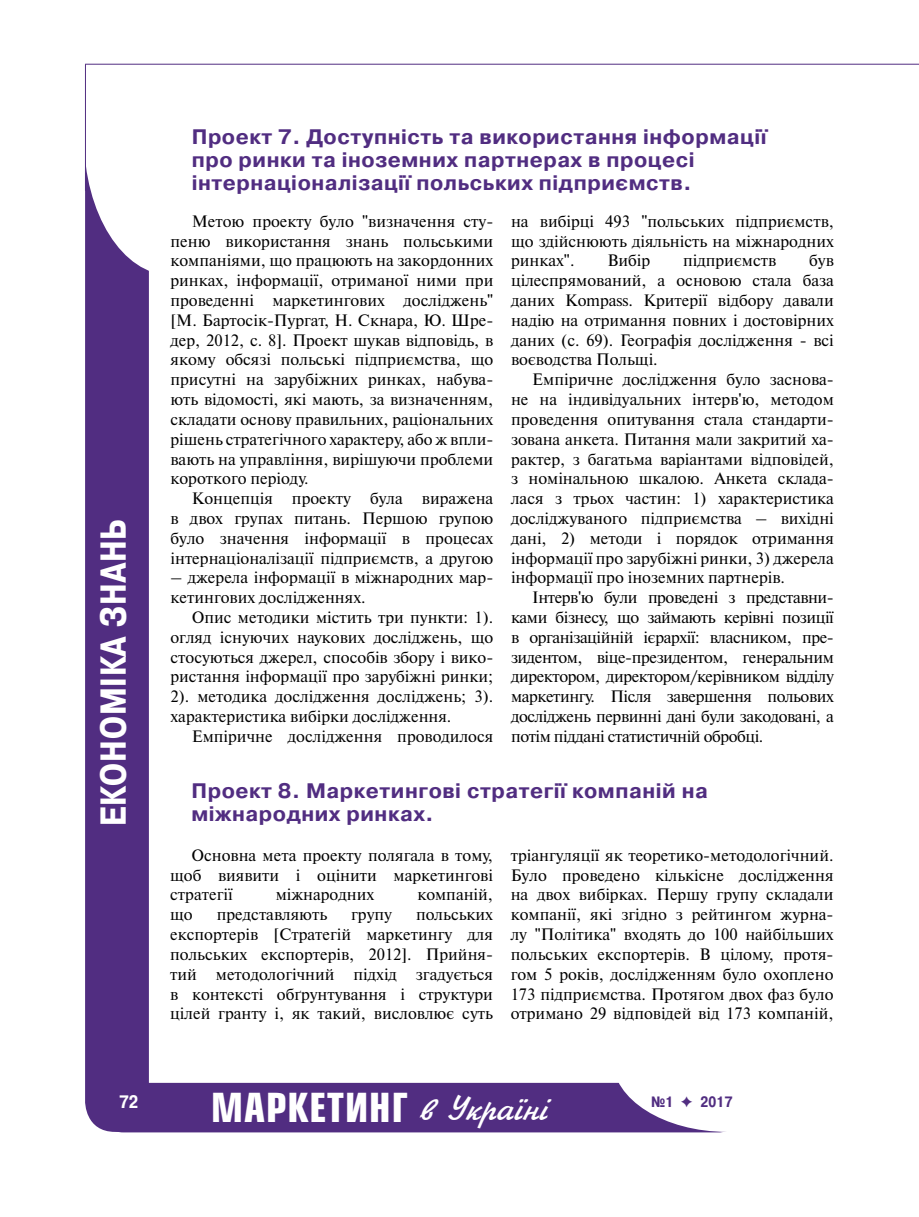
<style>
.page{position:relative;width:919px;height:1217px;background:#fff}
.page>*{position:absolute;margin:0;border:0;box-sizing:border-box;transform-origin:0 0}
.t1{font:700 39px "Europe Cond";letter-spacing:.025em;color:#fff}
.t2{font:700 36px "Pragmatica Cond C";letter-spacing:.025em;color:#fff}
.t3{font:700 21px/23.1px "Pragmatica C";letter-spacing:.025em;color:#512d81}
.t4{font:700 18px "Pragmatica Cond C";color:#fff}
.t5{font:16.5px/19.8px "Newton C";color:#000;text-align:justify}
.t6{font:700 15px "Pragmatica Cond C";color:#512d81}
.s1{font-family:"Jikharev";font-weight:400;font-size:36px}
.s2{font-family:"Dixieland";font-weight:400}
</style>
<div class="page">
<div style="left:85px;top:111px;width:64px;height:1020px;background:#512d81;border-radius:30px"></div>
<div style="left:84px;top:0;width:173px;height:275px;background:#fff;border-radius:50%"></div>
<div style="left:101px;top:1082px;width:640px;height:50px;background:#512d81;border-radius:22px"></div>
<div style="left:612px;top:986px;width:230px;height:145px;background:#fff;border-radius:50%"></div>
<hr style="left:85px;top:64px;width:833px;height:1px;background:#512d81">
<hr style="left:85px;top:64px;width:1px;height:127px;background:#512d81">
<h2 class="t2" style="left:93px;top:826px;width:308px;rotate:-90deg">Економіка знань</h2>
<p class="t3" style="left:192px;top:125px;width:577px">Проект 7. Доступність та використання інформації про ринки та іноземних партнерах в процесі інтернаціоналізації польських підприємств.</p>
<p class="t5" style="left:170px;top:211px;width:324px;text-indent:21px">Метою проекту було "визначення сту&shy;пеню використання знань польськими компаніями, що працюють на закордонних ринках, інформації, отриманої ними при проведенні маркетингових досліджень" [M. Бартосік-Пургат, H. Скнара, Ю. Шре&shy;дер, 2012, с. 8]. Проект шукав відповідь, в якому обсязі польські підприємства, що присутні на зарубіжних ринках, набува&shy;ють відомості, які мають, за визначенням, складати основу правильних, раціональних рішень стратегічного характеру, або ж впли&shy;вають на управління, вирішуючи проблеми короткого періоду.</p>
<p class="t5" style="left:170px;top:488px;width:324px;text-indent:21px">Концепція проекту була виражена в двох групах питань. Першою групою було значення інформації в процесах інтернаціоналізації підприємств, а другою</p>
<p class="t5" style="left:170px;top:567px;width:324px">– джерела інформації в міжнародних мар&shy;кетингових дослідженнях.</p>
<p class="t5" style="left:170px;top:607px;width:324px;text-indent:21px">Опис методики містить три пункти: 1). огляд існуючих наукових досліджень, що стосуються джерел, способів збору і вико&shy;ристання інформації про зарубіжні ринки; 2). методика дослідження досліджень; 3). характеристика вибірки дослідження.</p>
<p class="t5" style="left:192px;top:726px;width:303px">Емпіричне дослідження проводилося</p>
<p class="t5" style="left:511px;top:211px;width:324px">на вибірці 493 "польських підприємств, що здійснюють діяльність на міжнародних ринках".</p>
<p class="t5" style="left:511px;top:251px;width:324px;text-indent:298px">був цілеспрямований, а основою стала база даних Kompass. Критерії відбору давали надію на отримання повних і достовірних даних (с. 69). Географія дослідження - всі воєводства Польщі.</p>
<p class="t5" style="left:511px;top:369px;width:324px;text-indent:21px">Емпіричне дослідження було заснова&shy;не на індивідуальних інтерв'ю, методом проведення опитування стала стандарти&shy;зована анкета. Питання мали закритий ха&shy;рактер, з багатьма варіантами відповідей, з номінальною шкалою. Анкета склада&shy;лася з трьох частин: 1) характеристика досліджуваного підприємства – вихідні дані, 2) методи і порядок отримання інформації про зарубіжні ринки, 3) джерела інформації про іноземних партнерів.</p>
<p class="t5" style="left:511px;top:587px;width:324px;text-indent:21px">Інтерв'ю були проведені з представни&shy;ками бізнесу, що займають керівні позиції в організаційній ієрархії: власником, пре&shy;зидентом, віце-президентом, генеральним директором, директором/керівником відділу маркетингу. Після завершення польових досліджень первинні дані були закодовані, а потім піддані статистичній обробці.</p>
<p class="t5" style="left:607px;top:251px;width:44px">Вибір</p>
<p class="t5" style="left:683px;top:251px;width:95px">підприємств</p>
<p class="t3" style="left:191px;top:779px;width:518px">Проект 8. Маркетингові стратегії компаній на міжнародних ринках.</p>
<p class="t5" style="left:170px;top:845px;width:324px;text-indent:21px">Основна мета проекту полягала в тому, щоб виявити і оцінити маркетингові стратегії</p>
<p class="t5" style="left:276px;top:884px;width:100px">міжнародних</p>
<p class="t5" style="left:417px;top:884px;width:77px">компаній,</p>
<p class="t5" style="left:170px;top:904px;width:24px">що</p>
<p class="t5" style="left:217px;top:904px;width:112px">представляють</p>
<p class="t5" style="left:351px;top:904px;width:42px">групу</p>
<p class="t5" style="left:170px;top:904px;width:324px;text-indent:246px">польських експортерів [Стратегій маркетингу для польських експортерів, 2012]. Прийня&shy;тий методологічний підхід згадується в контексті обґрунтування і структури цілей гранту і, як такий, висловлює суть</p>
<p class="t5" style="left:510px;top:845px;width:324px">тріангуляції як теоретико-методологічний.<br>Було проведено кількісне дослідження на двох вибірках. Першу групу складали компанії, які згідно з рейтингом журна&shy;лу "Політика" входять до 100 найбільших польських експортерів. В цілому, протя&shy;гом 5 років, дослідженням було охоплено 173 підприємства. Протягом двох фаз було отримано 29 відповідей від 173 компаній,</p>
<h1 class="t1" style="left:211px;top:1081px;width:337px">МАРКЕТИНГ <span class="s1">в Україні</span></h1>
<p class="t4" style="left:119px;top:1090px;width:20px">72</p>
<p class="t6" style="left:651px;top:1092px;width:83px">№1 <span class="s2">F</span> 2017</p>
</div>
